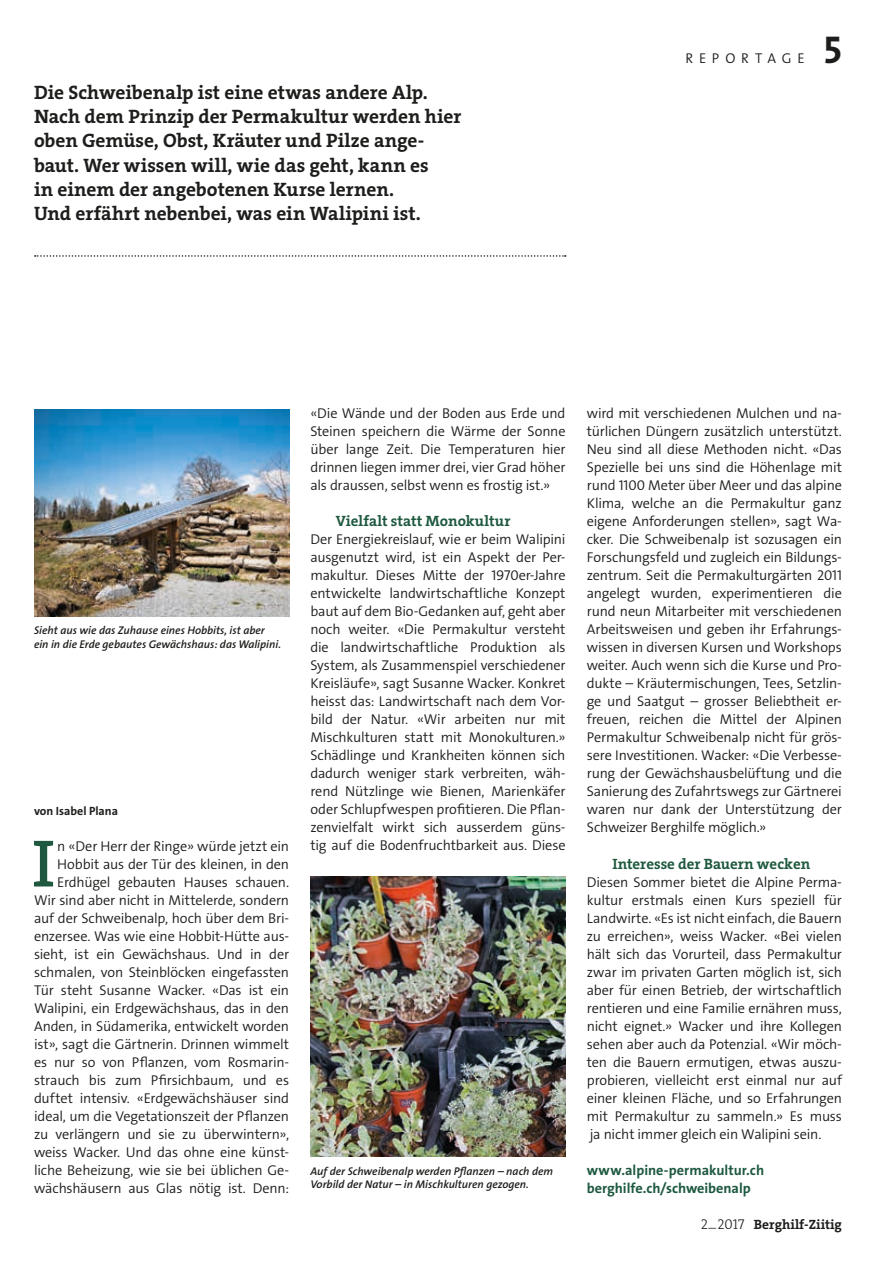
<style>
.page{position:relative;width:893px;height:1263px;background:#fff}
.page>*{position:absolute;margin:0;border:0;box-sizing:border-box;transform-origin:0 0}
.t1{font:67.65px "The Serif LP6 Se Bld";color:#1e593f}
.t2{font:39px "The Serif LP7 Bld";color:#1d1d1b}
.t3{font:19.5px/24px "The Serif LP7 Bld";letter-spacing:-.005em;color:#1d1d1b}
.t4{font:15px "The Serif LP7 Bld";color:#1e593f}
.t5{font:14.25px/18px "The Sans LP4 Se Lig";letter-spacing:-.01em;color:#1d1d1b;text-align:justify}
.t6{font:14.25px/18px "The Sans LP7 Bld";color:#1e593f}
.t7{font:14.25px "The Sans LP4 Se Lig";letter-spacing:.405em;color:#1d1d1b}
.t8{font:13.5px "The Serif LP7 Bld";color:#1d1d1b}
.t9{font:12px "The Sans LP7 Bld";color:#1d1d1b}
.t10{font:11.25px/13.5px "The Sans LP6 Se Bld IT";color:#1d1d1b}
.s1{font-family:"The Serif LP3 Lig";font-size:14.25px}
</style>
<div class="page">
<svg style="left:35px;top:255px;width:531px;height:2px"></svg>
<img style="left:310px;top:877px;width:256px;height:279px">
<img style="left:34px;top:409px;width:255px;height:207px">
<p class="t3" style="left:34px;top:81px;width:429px">Die Schweibenalp ist eine etwas andere Alp.<br>Nach dem Prinzip der Permakultur werden hier oben Gemüse, Obst, Kräuter und Pilze ange&shy;baut. Wer wissen will, wie das geht, kann es<br>in einem der angebotenen Kurse lernen.<br>Und erfährt nebenbei, was ein Walipini ist.</p>
<p class="t7" style="left:685px;top:49px;width:121px">REPORTAGE</p>
<h2 class="t2" style="left:824px;top:24px;width:19px">5</h2>
<p class="t10" style="left:34px;top:624px;width:249px">Sieht aus wie das Zuhause eines Hobbits, ist aber ein in die Erde gebautes Gewächshaus: das Walipini.</p>
<p class="t9" style="left:34px;top:803px;width:86px">von Isabel Plana</p>
<h1 class="t1" style="left:32px;top:819px;width:24px">I</h1>
<p class="t5" style="left:34px;top:837px;width:257px;text-align:right">n «Der Herr der Ringe» würde jetzt ein Hobbit aus der Tür des kleinen, in den Erdhügel gebauten Hauses schauen.<br>Wir sind aber nicht in Mittelerde, sondern auf der Schweibenalp, hoch über dem Bri&shy;enzersee. Was wie eine Hobbit-Hütte aus&shy;sieht, ist ein Gewächshaus. Und in der schmalen, von Steinblöcken eingefassten Tür steht Susanne Wacker. «Das ist ein Walipini, ein Erdgewächshaus, das in den Anden, in Südamerika, entwickelt worden ist», sagt die Gärtnerin. Drinnen wimmelt es nur so von Pflanzen, vom Rosmarin&shy;strauch bis zum Pfirsichbaum, und es duftet intensiv. «Erdgewächshäuser sind ideal, um die Vegetationszeit der Pflanzen zu verlängern und sie zu überwintern», weiss Wacker. Und das ohne eine künst&shy;liche Beheizung, wie sie bei üblichen Ge&shy;wächshäusern aus Glas nötig ist. Denn:</p>
<p class="t5" style="left:310px;top:405px;width:257px">«Die Wände und der Boden aus Erde und Steinen speichern die Wärme der Sonne über lange Zeit. Die Temperaturen hier drinnen liegen immer drei, vier Grad höher als draussen, selbst wenn es frostig ist.»</p>
<p class="t4" style="left:336px;top:511px;width:176px">Vielfalt statt Monokultur</p>
<p class="t5" style="left:310px;top:531px;width:257px">Der Energiekreislauf, wie er beim Walipini ausgenutzt wird, ist ein Aspekt der Per&shy;makultur. Dieses Mitte der 1970er-Jahre entwickelte landwirtschaftliche Konzept baut auf dem Bio-Gedanken auf, geht aber noch weiter. «Die Permakultur versteht die landwirtschaftliche Produktion als System, als Zusammenspiel verschiedener Kreisläufe», sagt Susanne Wacker. Konkret heisst das: Landwirtschaft nach dem Vor&shy;bild der Natur. «Wir arbeiten nur mit Mischkulturen statt mit Monokulturen.» Schädlinge und Krankheiten können sich dadurch weniger stark verbreiten, wäh&shy;rend Nützlinge wie Bienen, Marienkäfer oder Schlupfwespen profitieren. Die Pflan&shy;zenvielfalt wirkt sich ausserdem güns&shy;tig auf die Bodenfruchtbarkeit aus. Diese</p>
<p class="t10" style="left:310px;top:1164px;width:244px">Auf der Schweibenalp werden Pflanzen – nach dem<br>Vorbild der Natur – in Mischkulturen gezogen.</p>
<p class="t5" style="left:587px;top:405px;width:257px">wird mit verschiedenen Mulchen und na&shy;türlichen Düngern zusätzlich unterstützt.<br>Neu sind all diese Methoden nicht. «Das Spezielle bei uns sind die Höhenlage mit rund 1100 Meter über Meer und das alpine Klima, welche an die Permakultur ganz eigene Anforderungen stellen», sagt Wa&shy;cker. Die Schweibenalp ist sozusagen ein Forschungsfeld und zugleich ein Bildungs&shy;zentrum. Seit die Permakulturgärten 2011 angelegt wurden, experimentieren die rund neun Mitarbeiter mit verschiedenen Arbeitsweisen und geben ihr Erfahrungs&shy;wissen in diversen Kursen und Workshops weiter. Auch wenn sich die Kurse und Pro&shy;dukte – Kräutermischungen, Tees, Setzlin&shy;ge und Saatgut – grosser Beliebtheit er&shy;freuen, reichen die Mittel der Alpinen Permakultur Schweibenalp nicht für grös&shy;sere Investitionen. Wacker: «Die Verbesse&shy;rung der Gewächshausbelüftung und die Sanierung des Zufahrtswegs zur Gärtnerei waren nur dank der Unterstützung der Schweizer Berghilfe möglich.»</p>
<p class="t4" style="left:612px;top:853px;width:199px">Interesse der Bauern wecken</p>
<p class="t5" style="left:587px;top:873px;width:257px">Diesen Sommer bietet die Alpine Perma&shy;kultur erstmals einen Kurs speziell für Landwirte. «Es ist nicht einfach, die Bauern zu erreichen», weiss Wacker. «Bei vielen hält sich das Vorurteil, dass Permakultur zwar im privaten Garten möglich ist, sich aber für einen Betrieb, der wirtschaftlich rentieren und eine Familie ernähren muss, nicht eignet.» Wacker und ihre Kollegen sehen aber auch da Potenzial. «Wir möch&shy;ten die Bauern ermutigen, etwas auszu&shy;probieren, vielleicht erst einmal nur auf einer kleinen Fläche, und so Erfahrungen mit Permakultur zu sammeln.» Es muss ja nicht immer gleich ein Walipini sein.</p>
<p class="t6" style="left:587px;top:1161px;width:179px">www.alpine-permakultur.ch berghilfe.ch/schweibenalp</p>
<p class="t8" style="left:701px;top:1215px;width:143px"><span class="s1">2</span><sup>_</sup><span class="s1">2017</span> Berghilf-Ziitig</p>
</div>
